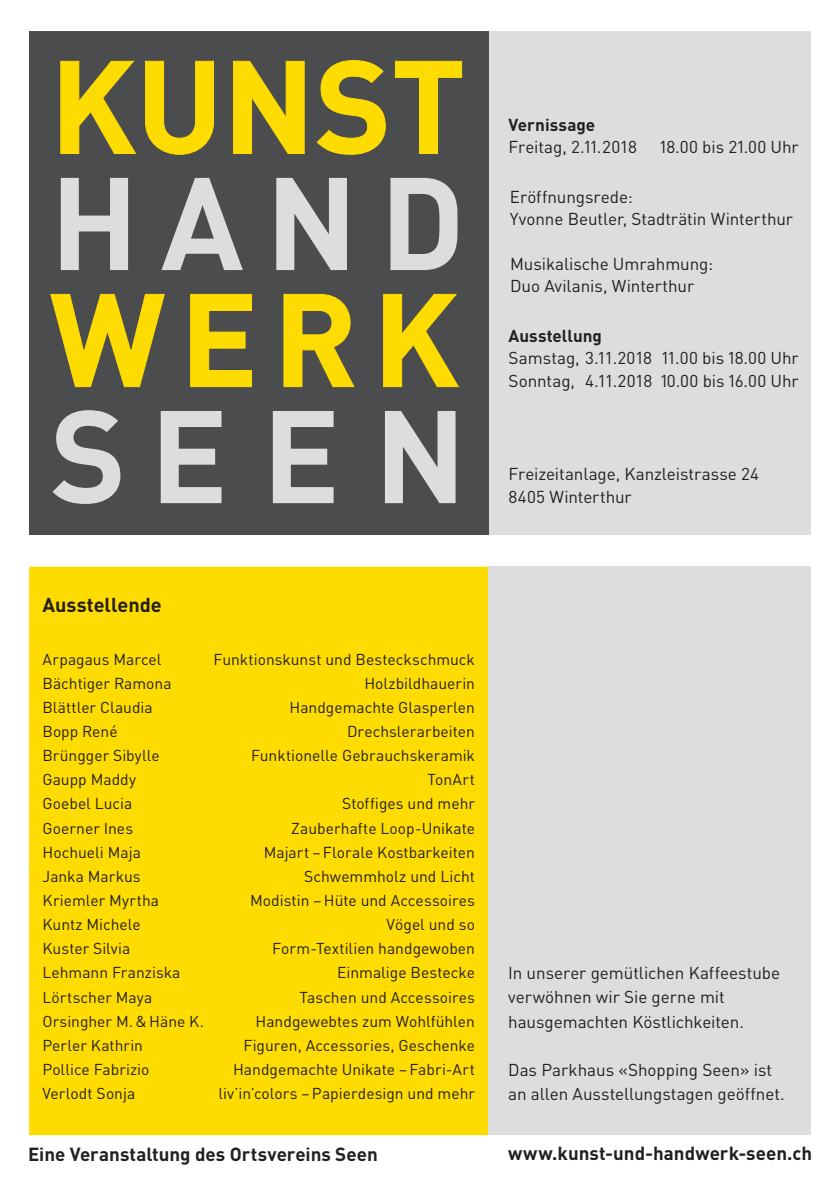
<style>
.page{position:relative;width:840px;height:1191px;background:#fff}
.page>*{position:absolute;margin:0;border:0;box-sizing:border-box;transform-origin:0 0}
.t1{font:700 129.4px "DIN";color:#ffdc01}
.t2{font:700 129.4px "DIN";letter-spacing:.175em;color:#dcdddf}
.t3{font:700 19.8px "DIN";color:#231f20}
.t4{font:700 18.8px "DIN";color:#231f20}
.t5{font:17px/22.8px "DIN";letter-spacing:-.005em;color:#231f20}
.t6{font:700 17px "DIN";color:#231f20}
.t7{font:15.6px "DIN";color:#231f20}
</style>
<div class="page">
<div style="left:488px;top:31px;width:322px;height:503px;background:#dcdddf"></div>
<div style="left:30px;top:567px;width:457px;height:567px;background:#ffdc01"></div>
<div style="left:29px;top:31px;width:459px;height:503px;background:#4b4c4d"></div>
<svg style="left:60px;top:61px;width:76px;height:93px"></svg>
<svg style="left:145px;top:61px;width:69px;height:94px"></svg>
<svg style="left:233px;top:61px;width:71px;height:93px"></svg>
<svg style="left:316px;top:60px;width:70px;height:95px"></svg>
<svg style="left:394px;top:61px;width:68px;height:93px"></svg>
<svg style="left:50px;top:294px;width:115px;height:93px"></svg>
<svg style="left:190px;top:294px;width:62px;height:93px"></svg>
<svg style="left:283px;top:294px;width:71px;height:93px"></svg>
<svg style="left:383px;top:294px;width:76px;height:93px"></svg>
<div style="left:488px;top:566px;width:322px;height:569px;background:#dcdddf"></div>
<h1 class="t1" style="left:50px;top:22px;width:417px">KUNST</h1>
<h1 class="t2" style="left:50px;top:139px;width:416px">HAND</h1>
<h1 class="t1" style="left:50px;top:255px;width:410px">WERK</h1>
<h1 class="t2" style="left:50px;top:372px;width:417px">SEEN</h1>
<p class="t6" style="left:508px;top:113px;width:88px">Vernissage</p>
<p class="t5" style="left:508px;top:135px;width:130px">Freitag, 2.11.2018</p>
<p class="t5" style="left:658px;top:135px;width:141px">18.00 bis 21.00 Uhr</p>
<p class="t5" style="left:509px;top:185px;width:284px">Eröffnungsrede:<br>Yvonne Beutler, Stadträtin Winterthur</p>
<p class="t5" style="left:510px;top:252px;width:204px">Musikalische Umrahmung:<br>Duo Avilanis, Winterthur</p>
<p class="t6" style="left:508px;top:324px;width:95px">Ausstellung</p>
<p class="t5" style="left:508px;top:346px;width:291px">Samstag, 3.11.2018 11.00 bis 18.00 Uhr<br>Sonntag, 4.11.2018 10.00 bis 16.00 Uhr</p>
<p class="t5" style="left:508px;top:462px;width:252px">Freizeitanlage, Kanzleistrasse 24<br>8405 Winterthur</p>
<p class="t3" style="left:42px;top:592px;width:121px">Ausstellende</p>
<p class="t7" style="left:42px;top:649px;width:120px">Arpagaus Marcel</p>
<p class="t7" style="left:213px;top:649px;width:263px">Funktionskunst und Besteckschmuck</p>
<p class="t7" style="left:42px;top:673px;width:131px">Bächtiger Ramona</p>
<p class="t7" style="left:364px;top:673px;width:112px">Holzbildhauerin</p>
<p class="t7" style="left:42px;top:697px;width:112px">Blättler Claudia</p>
<p class="t7" style="left:289px;top:697px;width:187px">Handgemachte Glasperlen</p>
<p class="t7" style="left:42px;top:721px;width:77px">Bopp René</p>
<p class="t7" style="left:347px;top:721px;width:129px">Drechslerarbeiten</p>
<p class="t7" style="left:42px;top:745px;width:119px">Brüngger Sibylle</p>
<p class="t7" style="left:251px;top:745px;width:225px">Funktionelle Gebrauchskeramik</p>
<p class="t7" style="left:42px;top:770px;width:95px">Gaupp Maddy</p>
<p class="t7" style="left:427px;top:770px;width:49px">TonArt</p>
<p class="t7" style="left:42px;top:794px;width:91px">Goebel Lucia</p>
<p class="t7" style="left:342px;top:794px;width:134px">Stoffiges und mehr</p>
<p class="t7" style="left:42px;top:818px;width:92px">Goerner Ines</p>
<p class="t7" style="left:291px;top:818px;width:185px">Zauberhafte Loop-Unikate</p>
<p class="t7" style="left:42px;top:842px;width:100px">Hochueli Maja</p>
<p class="t7" style="left:263px;top:842px;width:212px">Majart – Florale Kostbarkeiten</p>
<p class="t7" style="left:42px;top:866px;width:100px">Janka Markus</p>
<p class="t7" style="left:304px;top:866px;width:172px">Schwemmholz und Licht</p>
<p class="t7" style="left:42px;top:890px;width:118px">Kriemler Myrtha</p>
<p class="t7" style="left:250px;top:890px;width:226px">Modistin – Hüte und Accessoires</p>
<p class="t7" style="left:42px;top:914px;width:100px">Kuntz Michele</p>
<p class="t7" style="left:386px;top:914px;width:90px">Vögel und so</p>
<p class="t7" style="left:42px;top:939px;width:89px">Kuster Silvia</p>
<p class="t7" style="left:272px;top:939px;width:204px">Form-Textilien handgewoben</p>
<p class="t7" style="left:42px;top:963px;width:139px">Lehmann Franziska</p>
<p class="t7" style="left:337px;top:963px;width:139px">Einmalige Bestecke</p>
<p class="t7" style="left:42px;top:987px;width:111px">Lörtscher Maya</p>
<p class="t7" style="left:299px;top:987px;width:177px">Taschen und Accessoires</p>
<p class="t7" style="left:42px;top:1011px;width:163px">Orsingher M. &amp; Häne K.</p>
<p class="t7" style="left:255px;top:1011px;width:221px">Handgewebtes zum Wohlfühlen</p>
<p class="t7" style="left:42px;top:1035px;width:102px">Perler Kathrin</p>
<p class="t7" style="left:243px;top:1035px;width:233px">Figuren, Accessories, Geschenke</p>
<p class="t7" style="left:42px;top:1059px;width:108px">Pollice Fabrizio</p>
<p class="t7" style="left:233px;top:1059px;width:243px">Handgemachte Unikate – Fabri-Art</p>
<p class="t7" style="left:42px;top:1083px;width:94px">Verlodt Sonja</p>
<p class="t7" style="left:218px;top:1083px;width:258px">liv’in’colors – Papierdesign und mehr</p>
<p class="t4" style="left:28px;top:1142px;width:351px">Eine Veranstaltung des Ortsvereins Seen</p>
<p class="t5" style="left:508px;top:960px;width:273px;line-height:24.2px">In unserer gemütlichen Kaffeestube verwöhnen wir Sie gerne mit hausgemachten Köstlichkeiten.</p>
<p class="t5" style="left:508px;top:1057px;width:278px;line-height:24.2px">Das Parkhaus «Shopping Seen» ist an allen Ausstellungstagen geöffnet.</p>
<p class="t4" style="left:508px;top:1141px;width:305px">www.kunst-und-handwerk-seen.ch</p>
</div>
